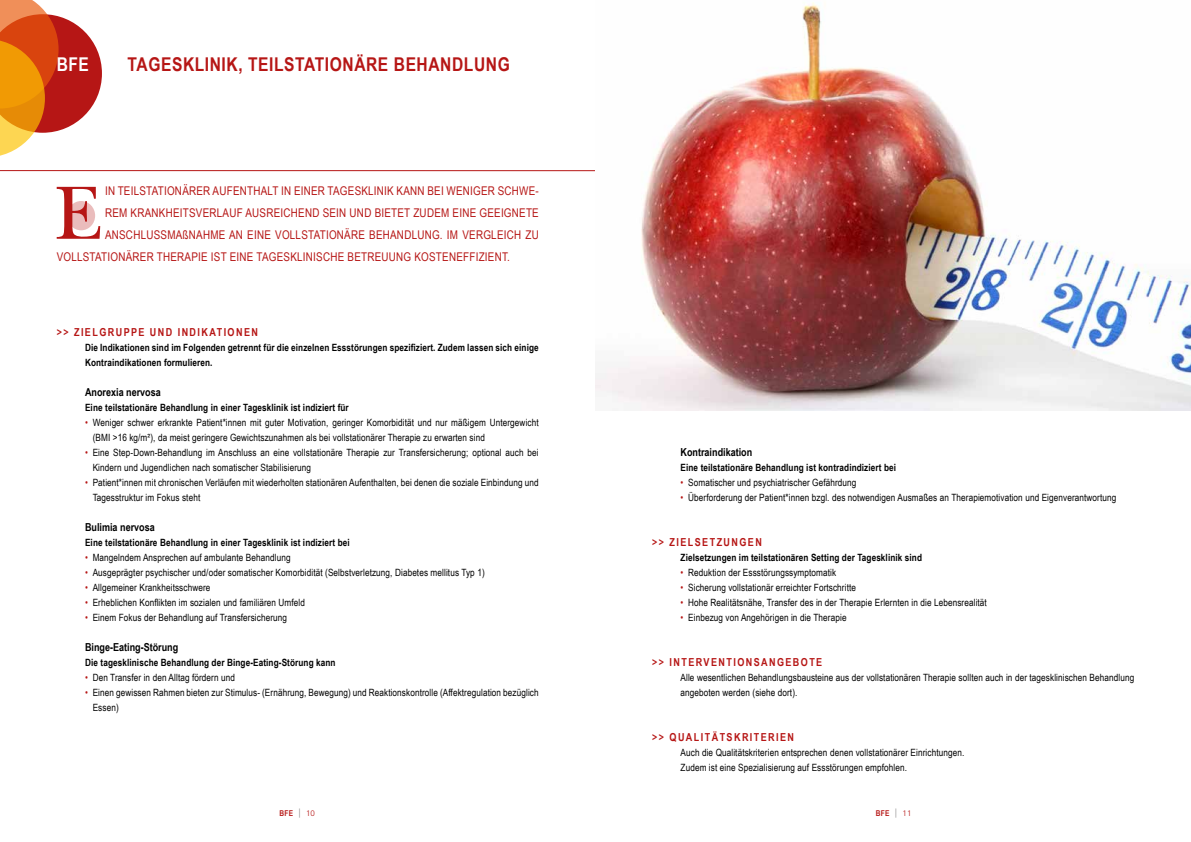
<style>
.page{position:relative;width:1191px;height:842px;background:#fff}
.page>*{position:absolute;margin:0;border:0;box-sizing:border-box;transform-origin:0 0}
.t1{font:78.7px "New Baskerville";color:#b61615}
.t2{font:700 19px "Arial Narrow";letter-spacing:.03em;color:#b61615}
.t3{font:700 19px "Arial Narrow";color:#fff}
.t4{font:12px "Arial Narrow";letter-spacing:.02em;color:#b61615}
.t5{font:700 11px "Arial Narrow";letter-spacing:.13em;color:#b61615}
.t6{font:700 11px "Arial Narrow";color:#000}
.t7{font:10px/15px "Arial Narrow";letter-spacing:.01em;color:#000}
.t8{font:700 10px/15px "Arial Narrow";letter-spacing:.01em;color:#000}
.t9{font:700 8px "Arial Narrow";letter-spacing:.03em;color:#b61615}
.s1{color:#b61615}
.s2{font-family:"Agfa Rotis Sans Serif";font-weight:400;font-size:9px;color:#706f6f}
.s3{font-family:"Frutiger LT Std";font-weight:300}
</style>
<div class="page">
<svg style="left:0;top:0;width:102px;height:156px"></svg>
<hr style="left:0;top:170px;width:595px;height:1px;background:#b61615">
<div style="left:67px;top:201px;width:28px;height:29px;background:#eabcbc;border-radius:50%"></div>
<img style="left:595px;top:2px;width:596px;height:408px">
<h2 class="t3" style="left:57px;top:49px;width:34px">BFE</h2>
<h2 class="t2" style="left:128px;top:49px;width:384px">TAGESKLINIK, TEILSTATIONÄRE BEHANDLUNG</h2>
<h1 class="t1" style="left:55px;top:167px;width:50px">E</h1>
<p class="t4" style="left:105px;top:182px;width:435px">IN TEILSTATIONÄRER AUFENTHALT IN EINER TAGESKLINIK KANN BEI WENIGER SCHWE-</p>
<p class="t4" style="left:105px;top:204px;width:435px">REM KRANKHEITSVERLAUF AUSREICHEND SEIN UND BIETET ZUDEM EINE GEEIGNETE</p>
<p class="t4" style="left:105px;top:226px;width:435px">ANSCHLUSSMASNAHME AN EINE VOLLSTATIONÄRE BEHANDLUNG. IM VERGLEICH ZU</p>
<p class="t4" style="left:57px;top:248px;width:455px">VOLLSTATIONÄRER THERAPIE IST EINE TAGESKLINISCHE BETREUUNG KOSTENEFFIZIENT.</p>
<p class="t5" style="left:57px;top:324px;width:203px">&gt;&gt; ZIELGRUPPE UND INDIKATIONEN</p>
<p class="t8" style="left:85px;top:339px;width:455px">Die Indikationen sind im Folgenden getrennt für die einzelnen Essstörungen spezifiziert. Zudem lassen sich einige<br>Kontraindikationen formulieren.</p>
<p class="t6" style="left:85px;top:384px;width:77px">Anorexia nervosa</p>
<p class="t8" style="left:85px;top:399px;width:265px">Eine teilstationäre Behandlung in einer Tagesklinik ist indiziert für</p>
<p class="t7" style="left:93px;top:415px;width:447px;text-indent:-8px"><span class="s1">•</span> Weniger schwer erkrankte Patient*innen mit guter Motivation, geringer Komorbidität und nur mäßigem Untergewicht (BMI &gt;16 kg/m²), da meist geringere Gewichtszunahmen als bei vollstationärer Therapie zu erwarten sind</p>
<p class="t7" style="left:93px;top:445px;width:447px;text-indent:-8px"><span class="s1">•</span> Eine Step-Down-Behandlung im Anschluss an eine vollstationäre Therapie zur Transfersicherung; optional auch bei<br>Kindern und Jugendlichen nach somatischer Stabilisierung</p>
<p class="t7" style="left:93px;top:475px;width:447px;text-indent:-8px"><span class="s1">•</span> Patient*innen mit chronischen Verläufen mit wiederholten stationären Aufenthalten, bei denen die soziale Einbindung und<br>Tagesstruktur im Fokus steht</p>
<p class="t6" style="left:85px;top:519px;width:71px">Bulimia nervosa</p>
<p class="t8" style="left:85px;top:534px;width:266px">Eine teilstationäre Behandlung in einer Tagesklinik ist indiziert bei</p>
<p class="t7" style="left:85px;top:550px;width:207px"><span class="s1">•</span> Mangelndem Ansprechen auf ambulante Behandlung</p>
<p class="t7" style="left:85px;top:565px;width:401px"><span class="s1">•</span> Ausgeprägter psychischer und/oder somatischer Komorbidität (Selbstverletzung, Diabetes mellitus Typ 1)</p>
<p class="t7" style="left:85px;top:580px;width:127px"><span class="s1">•</span> Allgemeiner Krankheitsschwere</p>
<p class="t7" style="left:85px;top:595px;width:221px"><span class="s1">•</span> Erheblichen Konflikten im sozialen und familiären Umfeld</p>
<p class="t7" style="left:85px;top:610px;width:203px"><span class="s1">•</span> Einem Fokus der Behandlung auf Transfersicherung</p>
<p class="t6" style="left:85px;top:639px;width:95px">Binge-Eating-Störung</p>
<p class="t8" style="left:85px;top:654px;width:252px">Die tagesklinische Behandlung der Binge-Eating-Störung kann</p>
<p class="t7" style="left:85px;top:670px;width:151px"><span class="s1">•</span> Den Transfer in den Alltag fördern und</p>
<p class="t7" style="left:93px;top:685px;width:447px;text-indent:-8px"><span class="s1">•</span> Einen gewissen Rahmen bieten zur Stimulus- (Ernährung, Bewegung) und Reaktionskontrolle (Affektregulation bezüglich<br>Essen)</p>
<p class="t6" style="left:680px;top:444px;width:73px">Kontraindikation</p>
<p class="t8" style="left:680px;top:459px;width:217px">Eine teilstationäre Behandlung ist kontradindiziert bei</p>
<p class="t7" style="left:680px;top:475px;width:177px"><span class="s1">•</span> Somatischer und psychiatrischer Gefährdung</p>
<p class="t7" style="left:680px;top:490px;width:437px"><span class="s1">•</span> Überforderung der Patient*innen bzgl. des notwendigen Ausmaßes an Therapiemotivation und Eigenverantwortung</p>
<p class="t5" style="left:652px;top:534px;width:111px">&gt;&gt; ZIELSETZUNGEN</p>
<p class="t8" style="left:680px;top:549px;width:243px">Zielsetzungen im teilstationären Setting der Tagesklinik sind</p>
<p class="t7" style="left:680px;top:565px;width:157px"><span class="s1">•</span> Reduktion der Essstörungssymptomatik</p>
<p class="t7" style="left:680px;top:580px;width:177px"><span class="s1">•</span> Sicherung vollstationär erreichter Fortschritte</p>
<p class="t7" style="left:680px;top:595px;width:308px"><span class="s1">•</span> Hohe Realitätsnähe, Transfer des in der Therapie Erlernten in die Lebensrealität</p>
<p class="t7" style="left:680px;top:610px;width:167px"><span class="s1">•</span> Einbezug von Angehörigen in die Therapie</p>
<p class="t5" style="left:652px;top:654px;width:172px">&gt;&gt; INTERVENTIONSANGEBOTE</p>
<p class="t7" style="left:680px;top:670px;width:455px">Alle wesentlichen Behandlungsbausteine aus der vollstationären Therapie sollten auch in der tagesklinischen Behandlung angeboten werden (siehe dort).</p>
<p class="t5" style="left:652px;top:729px;width:143px">&gt;&gt; QUALITÄTSKRITERIEN</p>
<p class="t7" style="left:680px;top:745px;width:285px">Auch die Qualitätskriterien entsprechen denen vollstationärer Einrichtungen.<br>Zudem ist eine Spezialisierung auf Essstörungen empfohlen.</p>
<p class="t9" style="left:279px;top:807px;width:37px">BFE <span class="s2">|</span> <span class="s3">10</span></p>
<p class="t9" style="left:876px;top:807px;width:37px">BFE <span class="s2">|</span> <span class="s3">11</span></p>
</div>
